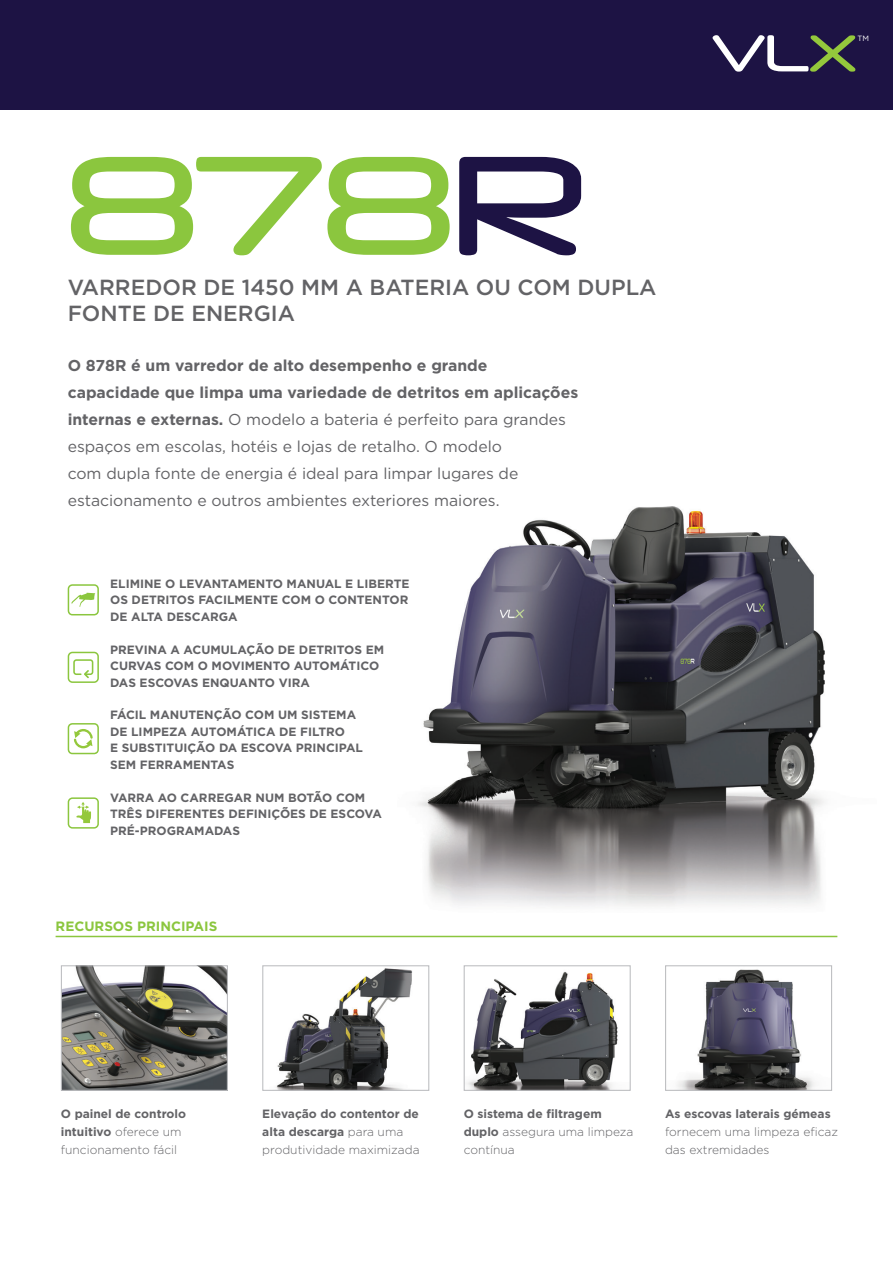
<style>
.page{position:relative;width:893px;height:1263px;background:#fff}
.page>*{position:absolute;margin:0;border:0;box-sizing:border-box;transform-origin:0 0}
.t1{font:135px "Neuropol";color:#8bc63e}
.t2{font:500 21.9px/26.2px "Gotham";color:#636366}
.t3{font:15.75px/27px "Gotham";color:#636366}
.t4{font:700 13.5px "Gotham";color:#8bc63e}
.t5{font:700 12px/16.5px "Gotham";color:#636366}
.t6{font:300 12px/18px "Gotham";color:#636366}
.t7{font:7.65px "Gotham";color:#fff}
.s1{color:#1d1344}
.s2{font-weight:700}
.s3{font-weight:300}
</style>
<div class="page">
<img style="left:418px;top:506px;width:407px;height:401px">
<img style="left:467px;top:971px;width:151px;height:118px">
<div style="left:464px;top:965px;width:167px;height:126px;border:1px solid #bcbdc0"></div>
<img style="left:276px;top:968px;width:136px;height:121px">
<div style="left:262px;top:965px;width:167px;height:126px;border:1px solid #bcbdc0"></div>
<img style="left:677px;top:969px;width:138px;height:120px">
<div style="left:665px;top:965px;width:167px;height:126px;border:1px solid #bcbdc0"></div>
<img style="left:63px;top:967px;width:163px;height:122px">
<div style="left:61px;top:965px;width:167px;height:126px;border:1px solid #bcbdc0"></div>
<hr style="left:56px;top:936px;width:781px;height:1px;background:#8bc63e">
<div style="left:0;top:0;width:893px;height:109px;background:#1d1344"></div>
<svg style="left:68px;top:584px;width:31px;height:31px"></svg>
<div style="left:68px;top:652px;width:31px;height:31px;border:2px solid #8bc63e;border-radius:4px"></div>
<svg style="left:73px;top:659px;width:20px;height:19px"></svg>
<svg style="left:68px;top:723px;width:31px;height:31px"></svg>
<div style="left:68px;top:797px;width:31px;height:32px;border:2px solid #8bc63e;border-radius:4px"></div>
<svg style="left:76px;top:802px;width:15px;height:21px"></svg>
<svg style="left:713px;top:35px;width:142px;height:37px"></svg>
<p class="t1" style="left:68px;top:121px;width:520px">878<span class="s1">R</span></p>
<p class="t2" style="left:68px;top:274px;width:590px">VARREDOR DE 1450 MM A BATERIA OU COM DUPLA<br>FONTE DE ENERGIA</p>
<p class="t3" style="left:68px;top:351px;width:512px"><span class="s2">O 878R é um varredor de alto desempenho e grande capacidade que limpa uma variedade de detritos em aplicações internas e externas.</span> O modelo a bateria é perfeito para grandes espaços em escolas, hotéis e lojas de retalho. O modelo<br>com dupla fonte de energia é ideal para limpar lugares de estacionamento e outros ambientes exteriores maiores.</p>
<p class="t5" style="left:110px;top:575px;width:301px;text-align:justify">ELIMINE O LEVANTAMENTO MANUAL E LIBERTE OS DETRITOS FACILMENTE COM O CONTENTOR DE ALTA DESCARGA</p>
<p class="t5" style="left:110px;top:641px;width:275px">PREVINA A ACUMULAÇÃO DE DETRITOS EM<br>CURVAS COM O MOVIMENTO AUTOMÁTICO<br>DAS ESCOVAS ENQUANTO VIRA</p>
<p class="t5" style="left:110px;top:707px;width:254px">FÁCIL MANUTENÇÃO COM UM SISTEMA<br>DE LIMPEZA AUTOMÁTICA DE FILTRO<br>E SUBSTITUIÇÃO DA ESCOVA PRINCIPAL<br>SEM FERRAMENTAS</p>
<p class="t5" style="left:110px;top:789px;width:273px">VARRA AO CARREGAR NUM BOTÃO COM<br>TRÊS DIFERENTES DEFINIÇÕES DE ESCOVA<br>PRÉ-PROGRAMADAS</p>
<p class="t4" style="left:56px;top:918px;width:163px">RECURSOS PRINCIPAIS</p>
<p class="t7" style="left:857px;top:34px;width:13px">TM</p>
<p class="t5" style="left:262px;top:1104px;width:159px;line-height:18px">Elevação do contentor de alta descarga <span class="s3">para uma produtividade maximizada</span></p>
<p class="t6" style="left:665px;top:1104px;width:175px"><span class="s2">As escovas laterais gémeas </span>fornecem uma limpeza eficaz das extremidades</p>
<p class="t6" style="left:61px;top:1104px;width:127px"><span class="s2">O painel de controlo intuitivo</span> oferece um funcionamento fácil</p>
<p class="t6" style="left:464px;top:1104px;width:171px"><span class="s2">O sistema de filtragem duplo</span> assegura uma limpeza contínua</p>
</div>
